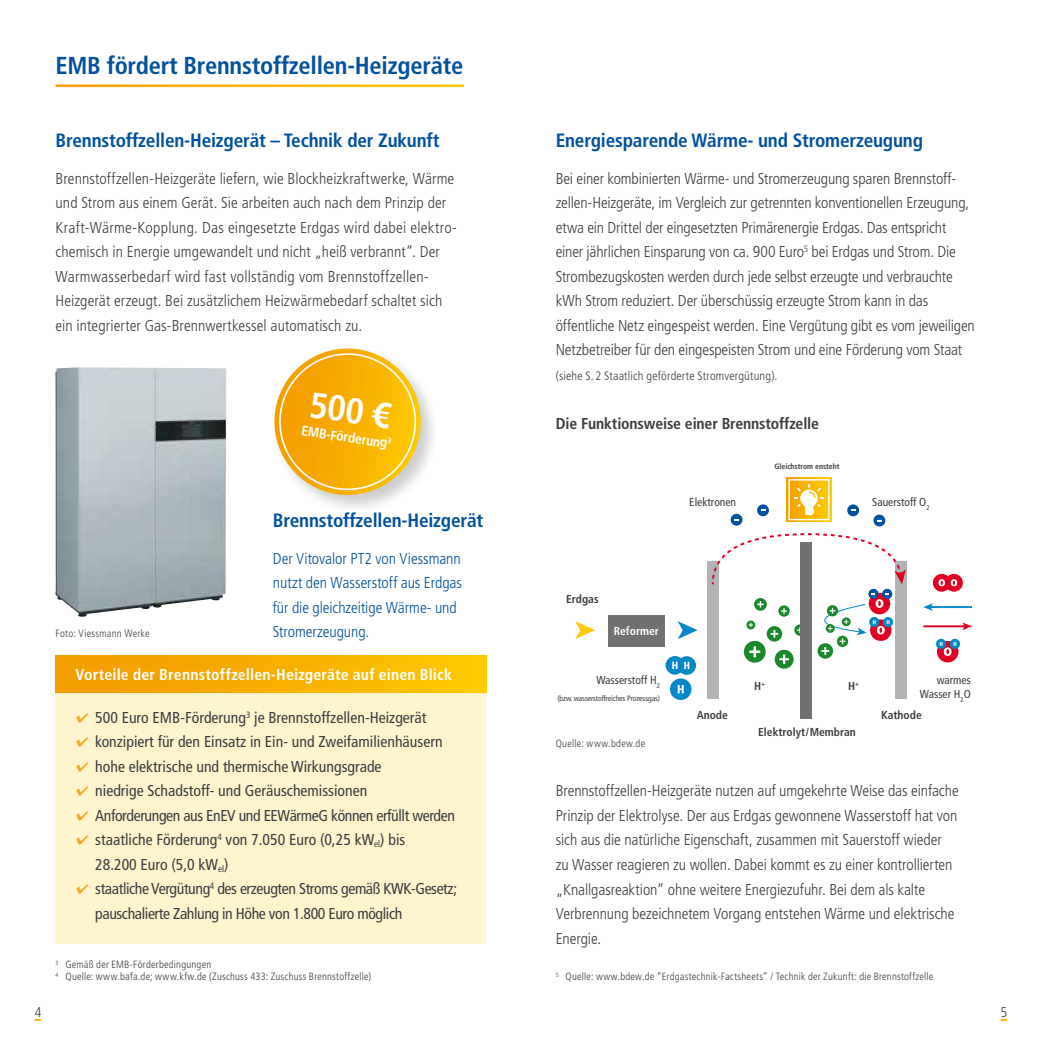
<style>
.page{position:relative;width:1042px;height:1042px;background:#fff}
.page>*{position:absolute;margin:0;border:0;box-sizing:border-box;transform-origin:0 0}
.t1{font:700 condensed 36.05px "Frutiger LT";color:#fff}
.t2{font:700 condensed 24.5px "Frutiger LT";letter-spacing:-.01em;color:#00519e}
.t3{font:700 condensed 19.25px "Frutiger LT";letter-spacing:-.01em;color:#00519e}
.t4{font:300 condensed 15.75px/24.5px "Frutiger LT";letter-spacing:-.005em;color:#3e3d40}
.t5{font:condensed 15.75px "Frutiger LT";color:#3e3d40}
.t6{font:condensed 15.75px "Frutiger LT";letter-spacing:-.025em;color:#3e3d40}
.t7{font:300 condensed 15.75px/24.5px "Frutiger LT";letter-spacing:-.005em;color:#00519e}
.t8{font:700 condensed 15.75px "Frutiger LT";letter-spacing:.01em;color:#fff}
.t9{font:700 condensed 15.75px "Frutiger LT";letter-spacing:-.01em;color:#3e3d40}
.t10{font:300 condensed 14px "Frutiger LT";color:#3e3d40}
.t11{font:700 condensed 13.83px "Frutiger LT";color:#fff}
.t12{font:300 condensed 12.25px "Frutiger LT";letter-spacing:.015em;color:#3e3d40}
.t13{font:condensed 11.55px/13.8px "Frutiger";color:#3e3d40;text-align:right}
.t14{font:700 condensed 11.55px "Frutiger LT";color:#3e3d40}
.t15{font:700 condensed 11.55px "Frutiger LT";color:#fff}
.t16{font:300 condensed 10.5px/12.2px "Frutiger LT";letter-spacing:.02em;color:#3e3d40}
.t17{font:condensed 7.7px "Frutiger";letter-spacing:-.015em;color:#3e3d40}
.t18{font:700 condensed 7.7px "Frutiger LT";color:#3e3d40}
.s1{color:#f6a824}
</style>
<div class="page">
<svg style="left:1000px;top:1019px;width:7px;height:2px"></svg>
<svg style="left:35px;top:1019px;width:6px;height:2px"></svg>
<img style="left:55px;top:367px;width:171px;height:250px">
<div style="left:272px;top:346px;width:168px;height:169px;background:#000;opacity:.2"></div>
<svg style="left:272px;top:348px;width:154px;height:152px"></svg>
<div style="left:56px;top:655px;width:430px;height:288px;background:#fef5cd"></div>
<div style="left:56px;top:656px;width:430px;height:36px;background:linear-gradient(to right,#f39800,#fdc800)"></div>
<div style="left:937px;top:641px;width:21px;height:21px;background:#e10021;border-radius:50%"></div>
<div style="left:870px;top:619px;width:21px;height:22px;background:#e10021;border-radius:50%"></div>
<div style="left:707px;top:562px;width:11px;height:137px;background:#b1b3b4"></div>
<div style="left:895px;top:562px;width:12px;height:137px;background:#b1b3b4"></div>
<div style="left:608px;top:616px;width:56px;height:31px;background:#707172"></div>
<svg style="left:787px;top:477px;width:44px;height:45px"></svg>
<div style="left:788px;top:479px;width:41px;height:41px;border:1px solid #fff"></div>
<svg style="left:794px;top:484px;width:29px;height:31px"></svg>
<div style="left:744px;top:641px;width:21px;height:22px;background:#198929;border-radius:50%"></div>
<svg style="left:749px;top:646px;width:11px;height:11px"></svg>
<svg style="left:774px;top:650px;width:19px;height:19px"></svg>
<svg style="left:766px;top:626px;width:16px;height:15px"></svg>
<svg style="left:754px;top:598px;width:13px;height:13px"></svg>
<svg style="left:757px;top:601px;width:6px;height:6px"></svg>
<svg style="left:746px;top:620px;width:9px;height:9px"></svg>
<svg style="left:748px;top:623px;width:5px;height:4px"></svg>
<div style="left:800px;top:542px;width:12px;height:177px;background:#707172"></div>
<svg style="left:730px;top:514px;width:12px;height:12px"></svg>
<svg style="left:757px;top:504px;width:12px;height:12px"></svg>
<svg style="left:847px;top:504px;width:12px;height:12px"></svg>
<svg style="left:873px;top:515px;width:12px;height:11px"></svg>
<div style="left:868px;top:589px;width:10px;height:10px;background:#00519e;border-radius:50%"></div>
<div style="left:882px;top:589px;width:10px;height:10px;background:#00519e;border-radius:50%"></div>
<div style="left:670px;top:678px;width:21px;height:22px;background:#0088c9;border-radius:50%"></div>
<svg style="left:678px;top:685px;width:6px;height:8px"></svg>
<svg style="left:677px;top:656px;width:19px;height:19px"></svg>
<svg style="left:684px;top:662px;width:5px;height:7px"></svg>
<div style="left:665px;top:656px;width:19px;height:18px;background:#0088c9;border-radius:50%"></div>
<svg style="left:672px;top:662px;width:5px;height:7px"></svg>
<svg style="left:883px;top:617px;width:10px;height:10px"></svg>
<svg style="left:936px;top:639px;width:10px;height:10px"></svg>
<svg style="left:950px;top:639px;width:10px;height:10px"></svg>
<svg style="left:939px;top:642px;width:17px;height:14px"></svg>
<svg style="left:575px;top:621px;width:20px;height:18px"></svg>
<svg style="left:678px;top:621px;width:19px;height:18px"></svg>
<hr style="left:930px;top:606px;width:42px;height:2px;background:#0088c9">
<svg style="left:923px;top:603px;width:10px;height:8px"></svg>
<hr style="left:923px;top:625px;width:42px;height:2px;background:#e10021">
<svg style="left:962px;top:622px;width:10px;height:8px"></svg>
<div style="left:933px;top:574px;width:17px;height:18px;background:#e10021;border-radius:50%"></div>
<div style="left:945px;top:574px;width:18px;height:18px;background:#e10021;border-radius:50%"></div>
<svg style="left:938px;top:579px;width:19px;height:7px"></svg>
<svg style="left:711px;top:533px;width:195px;height:53px"></svg>
<svg style="left:770px;top:593px;width:119px;height:71px"></svg>
<h2 class="t2" style="left:56px;top:50px;width:409px">EMB fördert Brennstoffzellen-Heizgeräte</h2>
<p class="t3" style="left:56px;top:129px;width:385px">Brennstoffzellen-Heizgerät – Technik der Zukunft</p>
<p class="t4" style="left:56px;top:166px;width:403px">Brennstoffzellen-Heizgeräte liefern, wie Blockheizkraftwerke, Wärme und Strom aus einem Gerät. Sie arbeiten auch nach dem Prinzip der Kraft-Wärme-Kopplung. Das eingesetzte Erdgas wird dabei elektro&shy;chemisch in Energie umgewandelt und nicht „heiß verbrannt“. Der Warmwasserbedarf wird fast vollständig vom Brennstoffzellen-Heizgerät erzeugt. Bei zusätzlichem Heizwärmebedarf schaltet sich ein integrierter Gas-Brennwertkessel automatisch zu.</p>
<p class="t16" style="left:56px;top:627px;width:96px">Foto: Viessmann Werke</p>
<h1 class="t1" style="left:313px;top:383px;width:83px;rotate:8deg">500 €</h1>
<p class="t11" style="left:303px;top:422px;width:92px;rotate:8deg">EMB-Förderung<sup>3</sup></p>
<p class="t3" style="left:273px;top:509px;width:212px">Brennstoffzellen-Heizgerät</p>
<p class="t7" style="left:273px;top:546px;width:191px">Der Vitovalor PT2 von Viessmann nutzt den Wasserstoff aus Erdgas für die gleichzeitige Wärme- und<br>Stromerzeugung.</p>
<p class="t8" style="left:75px;top:665px;width:378px">Vorteile der Brennstoffzellen-Heizgeräte auf einen Blick</p>
<p class="t5" style="left:75px;top:708px;width:353px"><span class="s1">◊</span> 500 Euro EMB-Förderung<sup>3</sup> je Brennstoffzellen-Heizgerät</p>
<p class="t5" style="left:75px;top:733px;width:369px"><span class="s1">◊</span> konzipiert für den Einsatz in Ein- und Zweifamilienhäusern</p>
<p class="t5" style="left:75px;top:757px;width:308px"><span class="s1">◊</span> hohe elektrische und thermische Wirkungsgrade</p>
<p class="t5" style="left:75px;top:782px;width:293px"><span class="s1">◊</span> niedrige Schadstoff- und Geräuschemissionen</p>
<p class="t6" style="left:75px;top:806px;width:381px"><span class="s1">◊</span> Anforderungen aus EnEV und EEWärmeG können erfüllt werden</p>
<p class="t5" style="left:75px;top:831px;width:331px"><span class="s1">◊</span> staatliche Förderung<sup>4</sup> von 7.050 Euro (0,25 kW<sub>el</sub>) bis</p>
<p class="t5" style="left:95px;top:855px;width:135px">28.200 Euro (5,0 kW<sub>el</sub>)</p>
<p class="t6" style="left:75px;top:880px;width:383px"><span class="s1">◊</span> staatliche Vergütung<sup>4</sup> des erzeugten Stroms gemäß KWK-Gesetz;</p>
<p class="t6" style="left:95px;top:904px;width:309px">pauschalierte Zahlung in Höhe von 1.800 Euro möglich</p>
<p class="t16" style="left:56px;top:958px;width:317px"><sup>3</sup> Gemäß der EMB-Förderbedingungen<br><sup>4</sup> Quelle: www.bafa.de; www.kfw.de (Zuschuss 433: Zuschuss Brennstoffzelle)</p>
<p class="t3" style="left:556px;top:129px;width:369px">Energiesparende Wärme- und Stromerzeugung</p>
<p class="t4" style="left:556px;top:166px;width:421px">Bei einer kombinierten Wärme- und Stromerzeugung sparen Brennstoff&shy;zellen-Heizgeräte, im Vergleich zur getrennten konventionellen Erzeugung, etwa ein Drittel der eingesetzten Primärenergie Erdgas. Das entspricht einer jährlichen Einsparung von ca. 900 Euro<sup>5</sup> bei Erdgas und Strom. Die Strombezugskosten werden durch jede selbst erzeugte und verbrauchte kWh Strom reduziert. Der überschüssig erzeugte Strom kann in das öffentliche Netz eingespeist werden. Eine Vergütung gibt es vom jeweiligen Netzbetreiber für den eingespeisten Strom und eine Förderung vom Staat</p>
<p class="t12" style="left:556px;top:369px;width:223px">(siehe S. 2 Staatlich geförderte Stromvergütung).</p>
<p class="t9" style="left:556px;top:414px;width:265px">Die Funktionsweise einer Brennstoffzelle</p>
<p class="t18" style="left:774px;top:462px;width:66px">Gleichstrom ensteht</p>
<p class="t13" style="left:689px;top:495px;width:48px">Elektronen</p>
<p class="t13" style="left:872px;top:495px;width:59px">Sauerstoff O<sub>2</sub></p>
<p class="t14" style="left:566px;top:592px;width:34px">Erdgas</p>
<p class="t15" style="left:614px;top:624px;width:47px">Reformer</p>
<p class="t13" style="left:596px;top:673px;width:65px">Wasserstoff H<sub>2</sub></p>
<p class="t17" style="left:557px;top:694px;width:104px">(bzw. wasserstoffreiches Prozessgas)</p>
<p class="t16" style="left:556px;top:738px;width:91px">Quelle: www.bdew.de</p>
<p class="t14" style="left:754px;top:679px;width:13px">H<sup>+</sup></p>
<p class="t14" style="left:848px;top:679px;width:13px">H<sup>+</sup></p>
<p class="t13" style="left:920px;top:673px;width:52px">warmes<br>Wasser H<sub>2</sub>O</p>
<p class="t14" style="left:758px;top:725px;width:99px">Elektrolyt/Membran</p>
<p class="t14" style="left:697px;top:708px;width:33px">Anode</p>
<p class="t14" style="left:881px;top:708px;width:42px">Kathode</p>
<p class="t4" style="left:556px;top:779px;width:404px">Brennstoffzellen-Heizgeräte nutzen auf umgekehrte Weise das einfache Prinzip der Elektrolyse. Der aus Erdgas gewonnene Wasserstoff hat von sich aus die natürliche Eigenschaft, zusammen mit Sauerstoff wieder zu Wasser reagieren zu wollen. Dabei kommt es zu einer kontrollierten „Knallgasreaktion“ ohne weitere Energiezufuhr. Bei dem als kalte Verbrennung bezeichnetem Vorgang entstehen Wärme und elektrische Energie.</p>
<p class="t16" style="left:556px;top:970px;width:379px"><sup>5</sup> Quelle: www.bdew.de “Erdgastechnik-Factsheets” / Technik der Zukunft: die Brennstoffzelle</p>
<p class="t10" style="left:35px;top:1004px;width:8px">4</p>
<p class="t10" style="left:1000px;top:1004px;width:8px">5</p>
</div>
